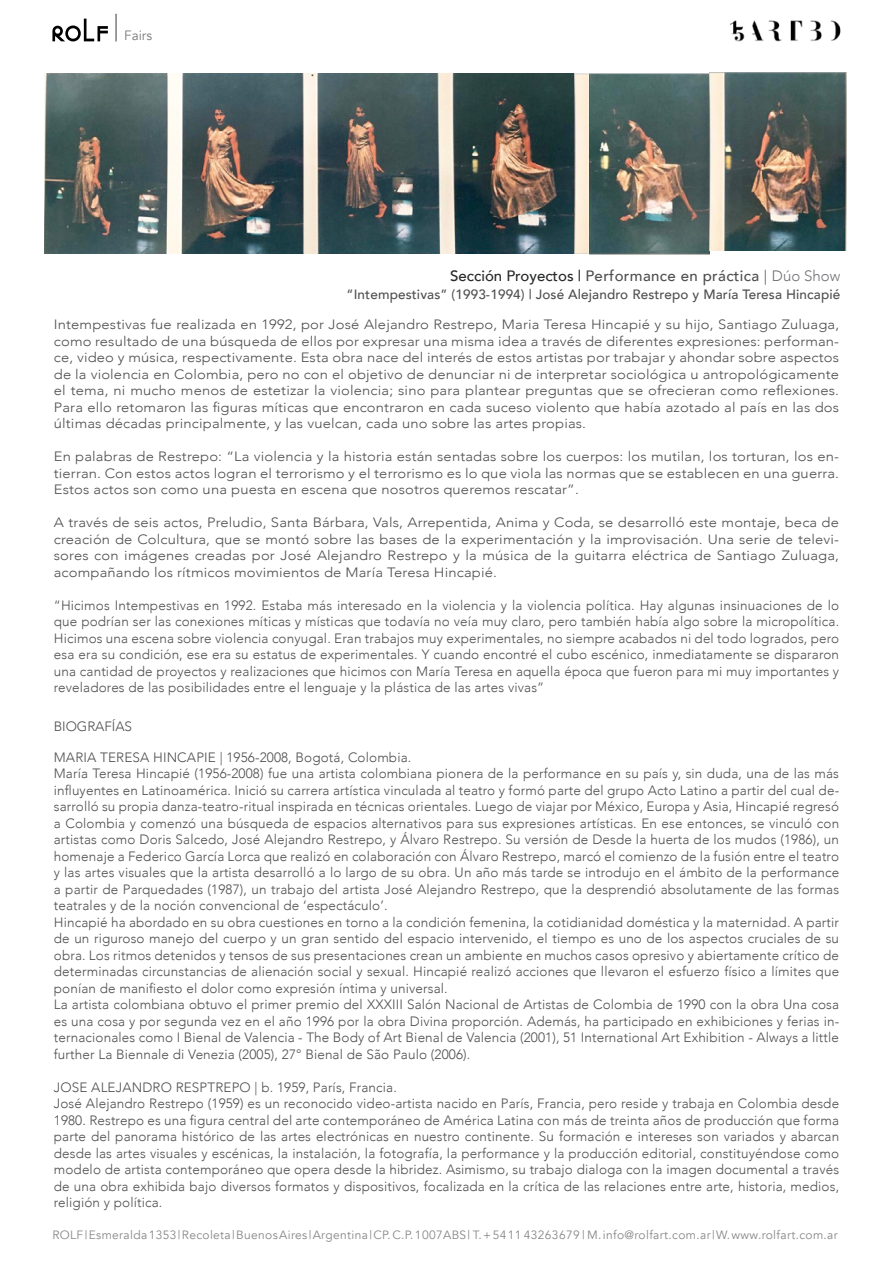
<style>
.page{position:relative;width:893px;height:1263px;background:#fff}
.page>*{position:absolute;margin:0;border:0;box-sizing:border-box;transform-origin:0 0}
.t1{font:500 15px "Avenir";letter-spacing:.025em;color:#504f4f}
.t2{font:300 13.5px/16.5px "Avenir";letter-spacing:.01em;color:#504f4f}
.t3{font:300 13.5px/16.5px "Avenir";letter-spacing:.01em;color:#504f4f;text-align:justify;scale:1.09 1}
.t4{font:500 13.5px "Avenir";letter-spacing:.01em;color:#504f4f}
.t5{font:13.5px "Avenir";color:#7c7b7b}
.t6{font:12px "Avenir";letter-spacing:.03em;color:#878787}
.s1{color:#272828}
.s2{font-weight:300}
.s3{font-weight:300;color:#716f74}
</style>
<div class="page">
<svg style="left:52px;top:19px;width:56px;height:22px"></svg>
<hr style="left:115px;top:14px;width:2px;height:27px;background:#7c7b7b">
<img style="left:718px;top:20px;width:129px;height:77px">
<img style="left:44px;top:74px;width:665px;height:180px">
<img style="left:709px;top:73px;width:137px;height:178px">
<p class="t5" style="left:124px;top:28px;width:29px">Fairs</p>
<p class="t1" style="left:450px;top:262px;width:392px"><span class="s1">Sección Proyectos |</span> Performance en práctica <span class="s2">|</span> <span class="s3">Dúo Show</span></p>
<p class="t4" style="left:347px;top:282px;width:495px">“Intempestivas” (1993-1994) | José Alejandro Restrepo y María Teresa Hincapié</p>
<p class="t3" style="left:54px;top:316px;width:722px">Intempestivas fue realizada en 1992, por José Alejandro Restrepo, Maria Teresa Hincapié y su hijo, Santiago Zuluaga, como resultado de una búsqueda de ellos por expresar una misma idea a través de diferentes expresiones: performan&shy;ce, video y música, respectivamente. Esta obra nace del interés de estos artistas por trabajar y ahondar sobre aspectos de la violencia en Colombia, pero no con el objetivo de denunciar ni de interpretar sociológica u antropológicamente el tema, ni mucho menos de estetizar la violencia; sino para plantear preguntas que se ofrecieran como reflexiones.<br>Para ello retomaron las figuras míticas que encontraron en cada suceso violento que había azotado al país en las dos últimas décadas principalmente, y las vuelcan, cada uno sobre las artes propias.</p>
<p class="t3" style="left:54px;top:448px;width:722px">En palabras de Restrepo: “La violencia y la historia están sentadas sobre los cuerpos: los mutilan, los torturan, los en&shy;tierran. Con estos actos logran el terrorismo y el terrorismo es lo que viola las normas que se establecen en una guerra.<br>Estos actos son como una puesta en escena que nosotros queremos rescatar”.</p>
<p class="t3" style="left:54px;top:514px;width:722px">A través de seis actos, Preludio, Santa Bárbara, Vals, Arrepentida, Anima y Coda, se desarrolló este montaje, beca de creación de Colcultura, que se montó sobre las bases de la experimentación y la improvisación. Una serie de televi&shy;sores con imágenes creadas por José Alejandro Restrepo y la música de la guitarra eléctrica de Santiago Zuluaga, acompañando los rítmicos movimientos de María Teresa Hincapié.</p>
<p class="t2" style="left:54px;top:597px;width:787px;text-align:justify">“Hicimos Intempestivas en 1992. Estaba más interesado en la violencia y la violencia política. Hay algunas insinuaciones de lo que podrían ser las conexiones míticas y místicas que todavía no veía muy claro, pero también había algo sobre la micropolítica.<br>Hicimos una escena sobre violencia conyugal. Eran trabajos muy experimentales, no siempre acabados ni del todo logrados, pero esa era su condición, ese era su estatus de experimentales. Y cuando encontré el cubo escénico, inmediatamente se dispararon una cantidad de proyectos y realizaciones que hicimos con María Teresa en aquella época que fueron para mi muy importantes y reveladores de las posibilidades entre el lenguaje y la plástica de las artes vivas”</p>
<p class="t2" style="left:54px;top:718px;width:80px">BIOGRAFÍAS</p>
<p class="t2" style="left:54px;top:749px;width:787px">MARIA TERESA HINCAPIE | 1956-2008, Bogotá, Colombia.<br>María Teresa Hincapié (1956-2008) fue una artista colombiana pionera de la performance en su país y, sin duda, una de las más influyentes en Latinoamérica. Inició su carrera artística vinculada al teatro y formó parte del grupo Acto Latino a partir del cual de&shy;sarrolló su propia danza-teatro-ritual inspirada en técnicas orientales. Luego de viajar por México, Europa y Asia, Hincapié regresó a Colombia y comenzó una búsqueda de espacios alternativos para sus expresiones artísticas. En ese entonces, se vinculó con artistas como Doris Salcedo, José Alejandro Restrepo, y Álvaro Restrepo. Su versión de Desde la huerta de los mudos (1986), un homenaje a Federico García Lorca que realizó en colaboración con Álvaro Restrepo, marcó el comienzo de la fusión entre el teatro y las artes visuales que la artista desarrolló a lo largo de su obra. Un año más tarde se introdujo en el ámbito de la performance a partir de Parquedades (1987), un trabajo del artista José Alejandro Restrepo, que la desprendió absolutamente de las formas teatrales y de la noción convencional de ‘espectáculo’.<br>Hincapié ha abordado en su obra cuestiones en torno a la condición femenina, la cotidianidad doméstica y la maternidad. A partir de un riguroso manejo del cuerpo y un gran sentido del espacio intervenido, el tiempo es uno de los aspectos cruciales de su obra. Los ritmos detenidos y tensos de sus presentaciones crean un ambiente en muchos casos opresivo y abiertamente crítico de determinadas circunstancias de alienación social y sexual. Hincapié realizó acciones que llevaron el esfuerzo físico a límites que ponían de manifiesto el dolor como expresión íntima y universal.<br>La artista colombiana obtuvo el primer premio del XXXIII Salón Nacional de Artistas de Colombia de 1990 con la obra Una cosa es una cosa y por segunda vez en el año 1996 por la obra Divina proporción. Además, ha participado en exhibiciones y ferias in&shy;ternacionales como I Bienal de Valencia - The Body of Art Bienal de Valencia (2001), 51 International Art Exhibition - Always a little further La Biennale di Venezia (2005), 27° Bienal de São Paulo (2006).</p>
<p class="t2" style="left:54px;top:1079px;width:787px">JOSE ALEJANDRO RESPTREPO | b. 1959, París, Francia.<br>José Alejandro Restrepo (1959) es un reconocido video-artista nacido en París, Francia, pero reside y trabaja en Colombia desde 1980. Restrepo es una figura central del arte contemporáneo de América Latina con más de treinta años de producción que forma parte del panorama histórico de las artes electrónicas en nuestro continente. Su formación e intereses son variados y abarcan desde las artes visuales y escénicas, la instalación, la fotografía, la performance y la producción editorial, constituyéndose como modelo de artista contemporáneo que opera desde la hibridez. Asimismo, su trabajo dialoga con la imagen documental a través de una obra exhibida bajo diversos formatos y dispositivos, focalizada en la crítica de las relaciones entre arte, historia, medios, religión y política.</p>
<p class="t6" style="left:52px;top:1227px;width:787px">ROLF | Esmeralda 1353 | Recoleta | Buenos Aires | Argentina | CP. C.P. 1007ABS | T. + 54 11 43263679 | M. info@rolfart.com.ar | W. www.rolfart.com.ar</p>
</div>
